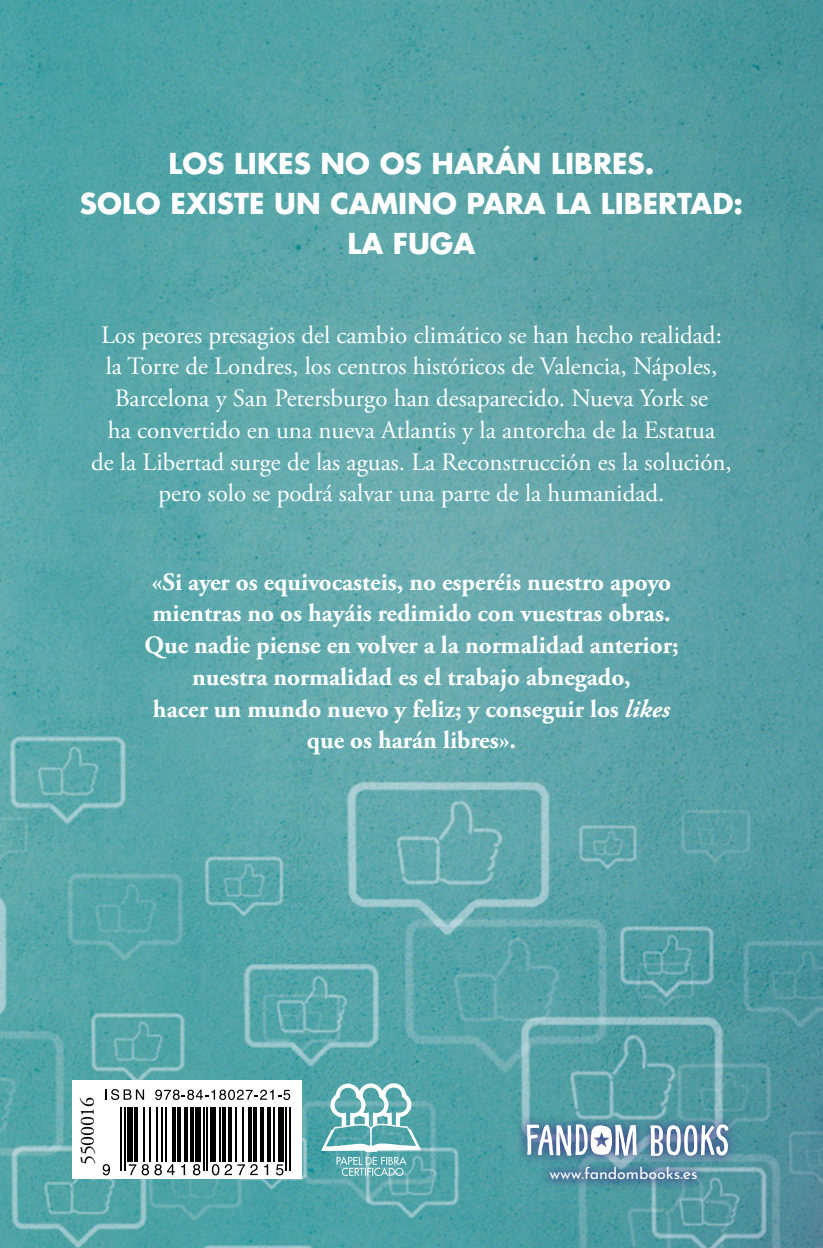
<style>
.page{position:relative;width:823px;height:1248px;background:#fff}
.page>*{position:absolute;margin:0;border:0;box-sizing:border-box;transform-origin:0 0}
.t1{font:700 28px/40px "Futura Std";color:#fff;text-align:center}
.t2{font:25px/31.6px "Adobe Garamond Pro";color:#fff;text-align:center}
.t3{font:700 25px/31.6px "Adobe Garamond Pro";color:#fff;text-align:center}
.t4{font:20px "Adobe Garamond Pro";letter-spacing:-.015em;color:#000}
.t5{font:16px "Josefin Sans";letter-spacing:-.005em;color:#fff}
.s1{font-style:italic}
</style>
<div class="page">
<img style="left:0;top:0;width:822px;height:1247px">
<div style="left:72px;top:1080px;width:229px;height:98px;background:#fff"></div>
<hr style="left:120px;top:1107px;width:2px;height:63px;background:#000">
<hr style="left:123px;top:1107px;width:2px;height:63px;background:#000">
<div style="left:127px;top:1107px;width:5px;height:54px;background:#000"></div>
<hr style="left:134px;top:1107px;width:4px;height:54px;background:#000">
<hr style="left:143px;top:1107px;width:2px;height:54px;background:#000">
<hr style="left:149px;top:1107px;width:1px;height:54px;background:#000">
<hr style="left:156px;top:1107px;width:2px;height:54px;background:#000">
<hr style="left:161px;top:1107px;width:2px;height:54px;background:#000">
<hr style="left:165px;top:1107px;width:2px;height:54px;background:#000">
<hr style="left:172px;top:1107px;width:4px;height:54px;background:#000">
<hr style="left:177px;top:1107px;width:4px;height:54px;background:#000">
<hr style="left:184px;top:1107px;width:4px;height:54px;background:#000">
<hr style="left:190px;top:1107px;width:4px;height:54px;background:#000">
<div style="left:195px;top:1107px;width:6px;height:54px;background:#000"></div>
<hr style="left:202px;top:1107px;width:2px;height:63px;background:#000">
<hr style="left:206px;top:1107px;width:2px;height:63px;background:#000">
<div style="left:210px;top:1107px;width:5px;height:54px;background:#000"></div>
<hr style="left:219px;top:1107px;width:1px;height:54px;background:#000">
<hr style="left:222px;top:1107px;width:4px;height:54px;background:#000">
<hr style="left:228px;top:1107px;width:3px;height:54px;background:#000">
<hr style="left:235px;top:1107px;width:1px;height:54px;background:#000">
<hr style="left:242px;top:1107px;width:2px;height:54px;background:#000">
<svg style="left:248px;top:1107px;width:3px;height:54px"></svg>
<hr style="left:253px;top:1107px;width:4px;height:54px;background:#000">
<hr style="left:260px;top:1107px;width:4px;height:54px;background:#000">
<hr style="left:267px;top:1107px;width:4px;height:54px;background:#000">
<hr style="left:273px;top:1107px;width:1px;height:54px;background:#000">
<div style="left:278px;top:1107px;width:5px;height:54px;background:#000"></div>
<hr style="left:285px;top:1107px;width:2px;height:63px;background:#000">
<hr style="left:289px;top:1107px;width:1px;height:63px;background:#000">
<svg style="left:105px;top:1089px;width:39px;height:10px"></svg>
<svg style="left:155px;top:1089px;width:135px;height:10px"></svg>
<svg style="left:103px;top:1164px;width:7px;height:11px"></svg>
<svg style="left:129px;top:1164px;width:46px;height:11px"></svg>
<svg style="left:181px;top:1164px;width:4px;height:10px"></svg>
<svg style="left:193px;top:1164px;width:7px;height:11px"></svg>
<svg style="left:212px;top:1164px;width:45px;height:11px"></svg>
<svg style="left:264px;top:1164px;width:4px;height:10px"></svg>
<svg style="left:276px;top:1164px;width:7px;height:11px"></svg>
<div style="left:516px;top:1113px;width:222px;height:53px;background:#3e3388;opacity:.75"></div>
<svg style="left:526px;top:1124px;width:110px;height:31px"></svg>
<svg style="left:650px;top:1124px;width:77px;height:31px"></svg>
<div style="left:539px;top:1156px;width:168px;height:33px;background:#3e3388;opacity:.75"></div>
<svg style="left:320px;top:1081px;width:101px;height:94px"></svg>
<p class="t1" style="left:80px;top:143px;width:664px">LOS LIKES NO OS HARÁN LIBRES.<br>SOLO EXISTE UN CAMINO PARA LA LIBERTAD:<br>LA FUGA</p>
<p class="t2" style="left:91px;top:320px;width:642px">Los peores presagios del cambio climático se han hecho realidad: la Torre de Londres, los centros históricos de Valencia, Nápoles, Barcelona y San Petersburgo han desaparecido. Nueva York se<br>ha convertido en una nueva Atlantis y la antorcha de la Estatua<br>de la Libertad surge de las aguas. La Reconstrucción es la solución, pero solo se podrá salvar una parte de la humanidad.</p>
<p class="t3" style="left:144px;top:566px;width:535px">«Si ayer os equivocasteis, no esperéis nuestro apoyo mientras no os hayáis redimido con vuestras obras.<br>Que nadie piense en volver a la normalidad anterior; nuestra normalidad es el trabajo abnegado,<br>hacer un mundo nuevo y feliz; y conseguir los <span class="s1">likes </span>que os harán libres».</p>
<p class="t4" style="left:75px;top:1164px;width:70px;rotate:-90deg">5500016</p>
<p class="t5" style="left:549px;top:1160px;width:150px">www.fandombooks.es</p>
</div>
